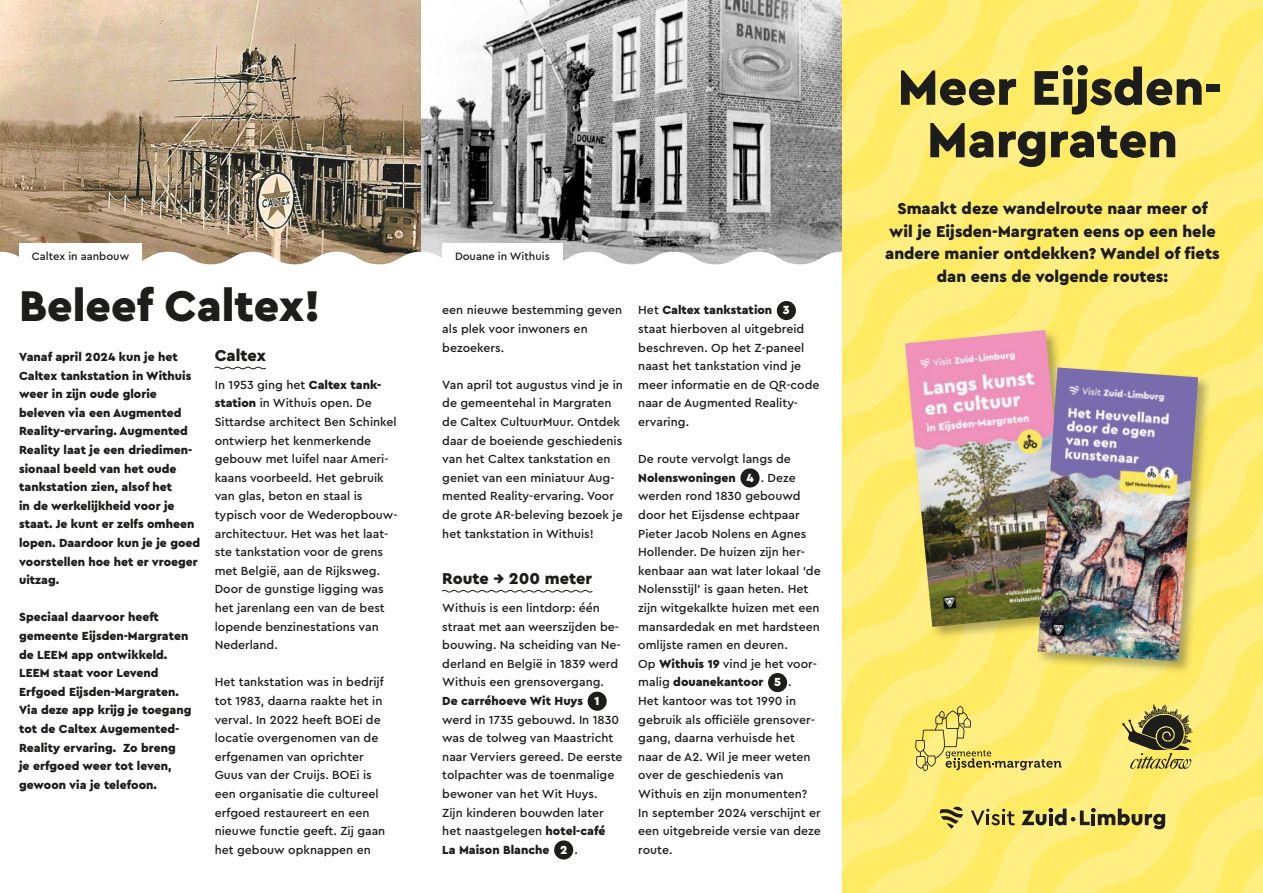
<style>
.page{position:relative;width:1263px;height:893px;background:#fff}
.page>*{position:absolute;margin:0;border:0;box-sizing:border-box;transform-origin:0 0}
.t1{font:900 51px/52.5px "Cera Pro";color:#1d1d1b;text-align:center}
.t2{font:900 45px "Cera Pro";color:#1d1d1b}
.t3{font:900 16.5px/22.5px "Cera Pro";color:#1d1d1b;text-align:center}
.t4{font:500 12.3px/18.6px "Cera Pro";color:#1d1d1b}
.t5{font:900 12.3px/18.6px "Cera Pro";color:#1d1d1b}
.t6{font:500 11.25px "Cera Pro";color:#1d1d1b}
.s1{font-weight:900}
.s2{font-weight:900;color:#fff}
</style>
<div class="page">
<img style="left:421px;top:0;width:421px;height:264px">
<svg style="left:442px;top:589px;width:151px;height:4px"></svg>
<div style="left:588px;top:692px;width:19px;height:19px;background:#1d1d1b;border-radius:50%"></div>
<div style="left:554px;top:840px;width:19px;height:20px;background:#1d1d1b;border-radius:50%"></div>
<svg style="left:214px;top:366px;width:52px;height:4px"></svg>
<svg style="left:842px;top:0;width:421px;height:893px"></svg>
<svg style="left:940px;top:807px;width:23px;height:21px"></svg>
<svg style="left:971px;top:809px;width:44px;height:16px"></svg>
<svg style="left:1022px;top:808px;width:143px;height:21px"></svg>
<div style="left:903px;top:328px;width:183px;height:313px;background:#1d1d1b;opacity:.35"></div>
<img style="left:905px;top:330px;width:168px;height:297px">
<div style="left:1036px;top:366px;width:176px;height:309px;background:#1d1d1b;opacity:.35"></div>
<img style="left:1038px;top:367px;width:160px;height:294px">
<svg style="left:915px;top:706px;width:146px;height:65px"></svg>
<svg style="left:1122px;top:704px;width:71px;height:65px"></svg>
<div style="left:442px;top:244px;width:121px;height:26px;background:#fff"></div>
<div style="left:777px;top:301px;width:19px;height:19px;background:#1d1d1b;border-radius:50%"></div>
<div style="left:740px;top:468px;width:19px;height:20px;background:#1d1d1b;border-radius:50%"></div>
<div style="left:768px;top:673px;width:19px;height:19px;background:#1d1d1b;border-radius:50%"></div>
<img style="left:0;top:0;width:421px;height:264px">
<div style="left:19px;top:244px;width:123px;height:26px;background:#fff"></div>
<p class="t6" style="left:32px;top:249px;width:99px">Caltex in aanbouw</p>
<h2 class="t2" style="left:19px;top:276px;width:303px">Beleef Caltex!</h2>
<h3 class="t3" style="left:215px;top:344px;width:53px">Caltex</h3>
<p class="t4" style="left:215px;top:375px;width:184px">In 1953 ging het <span class="s1">Caltex tank&shy;station</span> in Withuis open. De<br>Sittardse architect Ben Schinkel ontwierp het kenmerkende gebouw met luifel naar Ameri&shy;kaans voorbeeld. Het gebruik van glas, beton en staal is typisch voor de Wederopbouw&shy;architectuur. Het was het laat&shy;ste tankstation voor de grens met België, aan de Rijksweg.<br>Door de gunstige ligging was het jarenlang een van de best lopende benzinestations van<br>Nederland.</p>
<p class="t4" style="left:215px;top:672px;width:172px">Het tankstation was in bedrijf tot 1983, daarna raakte het in verval. In 2022 heeft BOEi de locatie overgenomen van de erfgenamen van oprichter<br>Guus van der Cruijs. BOEi is een organisatie die cultureel erfgoed restaureert en een nieuwe functie geeft. Zij gaan het gebouw opknappen en</p>
<p class="t5" style="left:19px;top:347px;width:183px">Vanaf april 2024 kun je het<br>Caltex tankstation in Withuis weer in zijn oude glorie beleven via een Augmented<br>Reality-ervaring. Augmented<br>Reality laat je een driedimen&shy;sionaal beeld van het oude tankstation zien, alsof het<br>in de werkelijkheid voor je staat. Je kunt er zelfs omheen lopen. Daardoor kun je je goed voorstellen hoe het er vroeger uitzag.</p>
<p class="t5" style="left:19px;top:607px;width:174px">Speciaal daarvoor heeft gemeente Eijsden-Margraten de LEEM app ontwikkeld.<br>LEEM staat voor Levend<br>Erfgoed Eijsden-Margraten.<br>Via deze app krijg je toegang tot de Caltex Augemented-<br>Reality ervaring. Zo breng<br>je erfgoed weer tot leven, gewoon via je telefoon.</p>
<p class="t6" style="left:455px;top:249px;width:96px">Douane in Withuis</p>
<p class="t4" style="left:442px;top:300px;width:182px">een nieuwe bestemming geven als plek voor inwoners en bezoekers.</p>
<p class="t4" style="left:442px;top:375px;width:182px">Van april tot augustus vind je in de gemeentehal in Margraten de Caltex CultuurMuur. Ontdek daar de boeiende geschiedenis van het Caltex tankstation en geniet van een miniatuur Aug&shy;mented Reality-ervaring. Voor de grote AR-beleving bezoek je het tankstation in Withuis!</p>
<h3 class="t3" style="left:442px;top:567px;width:152px">Route → 200 meter</h3>
<p class="t4" style="left:442px;top:598px;width:182px">Withuis is een lintdorp: één straat met aan weerszijden be&shy;bouwing. Na scheiding van Ne&shy;derland en België in 1839 werd<br>Withuis een grensovergang.<br><span class="s1">De carréhoeve Wit Huys</span> <span class="s2">1 </span>werd in 1735 gebouwd. In 1830 was de tolweg van Maastricht naar Verviers gereed. De eerste tolpachter was de toenmalige bewoner van het Wit Huys.<br>Zijn kinderen bouwden later het naastgelegen <span class="s1">hotel-café<br>La Maison Blanche</span> <span class="s2">2</span> .</p>
<p class="t4" style="left:638px;top:300px;width:183px">Het <span class="s1">Caltex tankstation</span> <span class="s2">3 </span>staat hierboven al uitgebreid beschreven. Op het Z-paneel naast het tankstation vind je meer informatie en de QR-code naar de Augmented Reality&shy;ervaring.</p>
<p class="t4" style="left:638px;top:449px;width:184px">De route vervolgt langs de<br><span class="s1">Nolenswoningen</span> <span class="s2">4</span> . Deze werden rond 1830 gebouwd door het Eijsdense echtpaar<br>Pieter Jacob Nolens en Agnes<br>Hollender. De huizen zijn her&shy;kenbaar aan wat later lokaal ‘de<br>Nolensstijl’ is gaan heten. Het zijn witgekalkte huizen met een mansardedak en met hardsteen omlijste ramen en deuren.<br>Op <span class="s1">Withuis 19</span> vind je het voor&shy;malig <span class="s1">douanekantoor</span> <span class="s2">5</span> .<br>Het kantoor was tot 1990 in gebruik als officiële grensover&shy;gang, daarna verhuisde het naar de A2. Wil je meer weten over de geschiedenis van<br>Withuis en zijn monumenten?<br>In september 2024 verschijnt er een uitgebreide versie van deze route.</p>
<h1 class="t1" style="left:898px;top:60px;width:326px">Meer Eijsden-<br>Margraten</h1>
<h3 class="t3" style="left:885px;top:197px;width:336px">Smaakt deze wandelroute naar meer of wil je Eijsden-Margraten eens op een hele andere manier ontdekken? Wandel of fiets dan eens de volgende routes:</h3>
</div>
